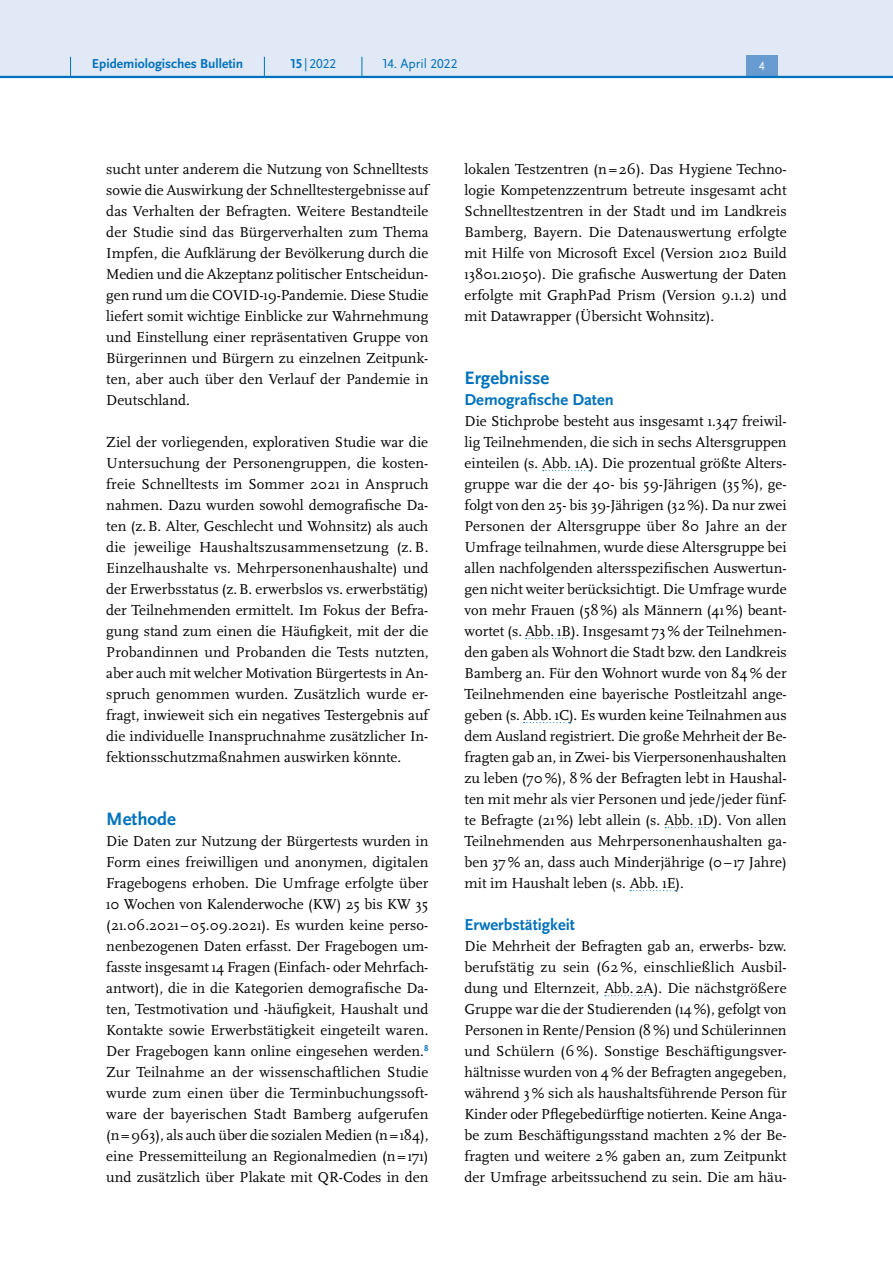
<style>
.page{position:relative;width:893px;height:1263px;background:#fff}
.page>*{position:absolute;margin:0;border:0;box-sizing:border-box;transform-origin:0 0}
.t1{font:700 18.75px "Scala Sans Pro";color:#0072bc}
.t2{font:700 16.5px "Scala Sans Pro";color:#0072bc}
.P_-_Fließtext{font:15px/21px "Scala Pro";color:#000;text-align:justify}
.t3{font:700 13.5px "Scala Sans Pro";color:#0072bc}
.t4{font:13.5px "Scala Sans Pro";color:#0072bc}
.t5{font:12.45px "Scala Sans Pro";color:#fff}
.s1{font-weight:700}
</style>
<div class="page">
<svg style="left:543px;top:470px;width:47px;height:1px"></svg>
<svg style="left:526px;top:638px;width:45px;height:1px"></svg>
<svg style="left:524px;top:722px;width:45px;height:1px"></svg>
<svg style="left:665px;top:827px;width:49px;height:1px"></svg>
<svg style="left:630px;top:890px;width:46px;height:1px"></svg>
<svg style="left:605px;top:995px;width:49px;height:1px"></svg>
<div style="left:0;top:0;width:893px;height:77px;background:#e1e8f6"></div>
<div style="left:746px;top:55px;width:32px;height:21px;background:#679bd2"></div>
<hr style="left:0;top:76px;width:893px;height:2px;background:#0072bc">
<svg style="left:70px;top:57px;width:1px;height:19px"></svg>
<svg style="left:264px;top:57px;width:1px;height:19px"></svg>
<svg style="left:362px;top:57px;width:1px;height:19px"></svg>
<p class="t3" style="left:92px;top:55px;width:153px">Epidemiologisches Bulletin</p>
<p class="t4" style="left:290px;top:55px;width:47px"><span class="s1">15</span>|2022</p>
<p class="t4" style="left:383px;top:55px;width:76px">14. April 2022</p>
<p class="t5" style="left:759px;top:59px;width:7px">4</p>
<p class="P_-_Fließtext" style="left:106px;top:158px;width:324px">sucht unter anderem die Nutzung von Schnelltests sowie die Auswirkung der Schnelltestergebnisse auf das Verhalten der Befragten. Weitere Bestandteile der Studie sind das Bürgerverhalten zum Thema Impfen, die Aufklärung der Bevölkerung durch die Medien und die Akzeptanz politischer Entscheidun&shy;gen rund um die COVID-19-Pandemie. Diese Studie liefert somit wichtige Einblicke zur Wahrnehmung und Einstellung einer repräsentativen Gruppe von Bürgerinnen und Bürgern zu einzelnen Zeitpunk&shy;ten, aber auch über den Verlauf der Pandemie in Deutschland.</p>
<p class="P_-_Fließtext" style="left:106px;top:431px;width:324px">Ziel der vorliegenden, explorativen Studie war die Untersuchung der Personengruppen, die kosten&shy;freie Schnelltests im Sommer 2021 in Anspruch nahmen. Dazu wurden sowohl demografische Da&shy;ten (z.B. Alter, Geschlecht und Wohnsitz) als auch die jeweilige Haushaltszusammensetzung (z.B.<br>Einzelhaushalte vs. Mehrpersonenhaushalte) und der Erwerbsstatus (z.B. erwerbslos vs. erwerbstätig) der Teilnehmenden ermittelt. Im Fokus der Befra&shy;gung stand zum einen die Häufigkeit, mit der die Probandinnen und Probanden die Tests nutzten, aber auch mit welcher Motivation Bürgertests in An&shy;spruch genommen wurden. Zusätzlich wurde er&shy;fragt, inwieweit sich ein negatives Testergebnis auf die individuelle Inanspruchnahme zusätzlicher In&shy;fektionsschutzmaßnahmen auswirken könnte.</p>
<h3 class="t1" style="left:106px;top:807px;width:71px">Methode</h3>
<p class="P_-_Fließtext" style="left:106px;top:830px;width:324px">Die Daten zur Nutzung der Bürgertests wurden in Form eines freiwilligen und anonymen, digitalen Fragebogens erhoben. Die Umfrage erfolgte über 10 Wochen von Kalenderwoche (KW) 25 bis KW 35 (21.06.2021 –05.09.2021). Es wurden keine perso&shy;nenbezogenen Daten erfasst. Der Fragebogen um&shy;fasste insgesamt 14 Fragen (Einfach- oder Mehrfach&shy;antwort), die in die Kategorien demografische Da&shy;ten, Testmotivation und -häufigkeit, Haushalt und Kontakte sowie Erwerbstätigkeit eingeteilt waren.<br>Der Fragebogen kann online eingesehen werden.<sup>8<br></sup>Zur Teilnahme an der wissenschaftlichen Studie wurde zum einen über die Terminbuchungssoft&shy;ware der bayerischen Stadt Bamberg aufgerufen (n=963), als auch über die sozialen Medien (n=184), eine Pressemitteilung an Regionalmedien (n=171) und zusätzlich über Plakate mit QR-Codes in den</p>
<p class="P_-_Fließtext" style="left:465px;top:158px;width:324px">lokalen Testzentren (n=26). Das Hygiene Techno&shy;logie Kompetenzzentrum betreute insgesamt acht Schnelltestzentren in der Stadt und im Landkreis Bamberg, Bayern. Die Datenauswertung erfolgte mit Hilfe von Microsoft Excel (Version 2102 Build 13801.21050). Die grafische Auswertung der Daten erfolgte mit GraphPad Prism (Version 9.1.2) und mit Datawrapper (Übersicht Wohnsitz).</p>
<h3 class="t1" style="left:465px;top:366px;width:86px">Ergebnisse</h3>
<h4 class="t2" style="left:465px;top:389px;width:151px">Demografische Daten</h4>
<p class="P_-_Fließtext" style="left:465px;top:410px;width:324px">Die Stichprobe besteht aus insgesamt 1.347 freiwil&shy;lig Teilnehmenden, die sich in sechs Altersgruppen einteilen (s. Abb. 1A). Die prozentual größte Alters&shy;gruppe war die der 40- bis 59-Jährigen (35%), ge&shy;folgt von den 25- bis 39-Jährigen (32%). Da nur zwei Personen der Altersgruppe über 80 Jahre an der Umfrage teilnahmen, wurde diese Altersgruppe bei allen nachfolgenden altersspezifischen Auswertun&shy;gen nicht weiter berücksichtigt. Die Umfrage wurde von mehr Frauen (58%) als Männern (41%) beant&shy;wortet (s. Abb. 1B). Insgesamt 73% der Teilnehmen&shy;den gaben als Wohnort die Stadt bzw. den Landkreis Bamberg an. Für den Wohnort wurde von 84% der Teilnehmenden eine bayerische Postleitzahl ange&shy;geben (s. Abb. 1C). Es wurden keine Teilnahmen aus dem Ausland registriert. Die große Mehrheit der Be&shy;fragten gab an, in Zwei- bis Vierpersonenhaushalten zu leben (70%), 8% der Befragten lebt in Haushal&shy;ten mit mehr als vier Personen und jede/jeder fünf&shy;te Befragte (21%) lebt allein (s. Abb. 1D). Von allen Teilnehmenden aus Mehrpersonenhaushalten ga&shy;ben 37% an, dass auch Minderjährige (0–17 Jahre) mit im Haushalt leben (s. Abb. 1E).</p>
<h4 class="t2" style="left:465px;top:914px;width:112px">Erwerbstätigkeit</h4>
<p class="P_-_Fließtext" style="left:465px;top:935px;width:324px">Die Mehrheit der Befragten gab an, erwerbs- bzw. berufstätig zu sein (62 %, einschließlich Ausbil&shy;dung und Elternzeit, Abb. 2A). Die nächstgrößere Gruppe war die der Studierenden (14%), gefolgt von Personen in Rente/Pension (8%) und Schülerinnen und Schülern (6%). Sonstige Beschäftigungsver&shy;hältnisse wurden von 4% der Befragten angegeben, während 3% sich als haushaltsführende Person für Kinder oder Pflegebedürftige notierten. Keine Anga&shy;be zum Beschäftigungsstand machten 2% der Be&shy;fragten und weitere 2% gaben an, zum Zeitpunkt der Umfrage arbeitssuchend zu sein. Die am häu-</p>
</div>
